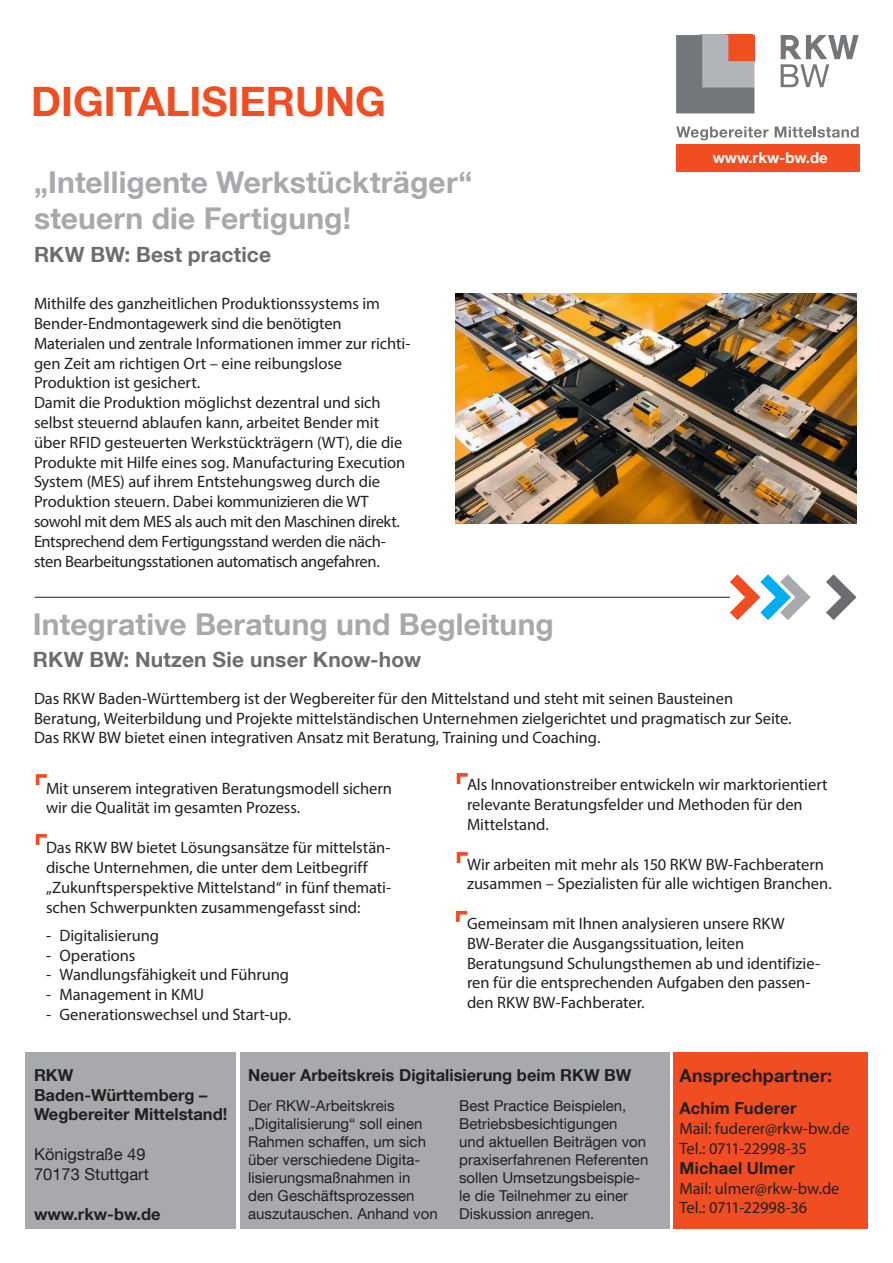
<style>
.page{position:relative;width:893px;height:1263px;background:#fff}
.page>*{position:absolute;margin:0;border:0;box-sizing:border-box;transform-origin:0 0}
.t1{font:700 40.5px "Helvetica Neue LT Com";color:#f04d22}
.Headline_hell{font:700 30px/36px "Helvetica Neue LT Com";letter-spacing:.005em;color:#a8a9ad}
.Headline_hell-2{font:700 21px "Helvetica Neue LT Com";letter-spacing:.005em;color:#6c6d70}
.Fließtext{font:700 18px "Helvetica Neue LT Com";letter-spacing:.01em;color:#231f20}
.Fließtext-2{font:16.5px/19.8px "Myriad Pro";letter-spacing:-.005em;color:#231f20}
.Fließtext-3{font:700 16.5px/19.8px "Helvetica Neue LT Com";color:#231f20}
.t2{font:16.5px "Helvetica Neue LT Com";color:#231f20}
.Fließtext-4{font:16.5px "Myriad Pro";letter-spacing:-.025em;color:#231f20}
.t3{font:15px/18px "Helvetica Neue LT Com";color:#231f20}
.t4{font:700 15px "Helvetica Neue LT Com";color:#fff}
</style>
<div class="page">
<div style="left:26px;top:1053px;width:210px;height:176px;background:#a8a9ad"></div>
<div style="left:673px;top:1053px;width:194px;height:176px;background:#f04d22"></div>
<img style="left:455px;top:293px;width:401px;height:231px">
<div style="left:676px;top:144px;width:183px;height:28px;background:#f04d22"></div>
<svg style="left:676px;top:34px;width:78px;height:79px;background:#978885"></svg>
<svg style="left:676px;top:126px;width:92px;height:14px"></svg>
<svg style="left:775px;top:126px;width:84px;height:12px"></svg>
<svg style="left:781px;top:35px;width:78px;height:52px"></svg>
<svg style="left:730px;top:574px;width:81px;height:46px"></svg>
<svg style="left:826px;top:574px;width:30px;height:46px"></svg>
<hr style="left:34px;top:597px;width:696px;height:1px;background:#231f20">
<svg style="left:36px;top:774px;width:11px;height:11px"></svg>
<svg style="left:457px;top:773px;width:11px;height:11px"></svg>
<svg style="left:457px;top:852px;width:11px;height:11px"></svg>
<svg style="left:456px;top:911px;width:11px;height:11px"></svg>
<svg style="left:36px;top:834px;width:11px;height:11px"></svg>
<div style="left:240px;top:1053px;width:429px;height:176px;background:#a8a9ad"></div>
<p class="t1" style="left:31px;top:76px;width:356px">DIGITALISIERUNG</p>
<p class="Headline_hell" style="left:34px;top:164px;width:440px">„Intelligente Werkstückträger“ steuern die Fertigung!</p>
<p class="Headline_hell-2" style="left:34px;top:241px;width:239px">RKW BW: Best practice</p>
<p class="Fließtext-2" style="left:34px;top:293px;width:378px">Mithilfe des ganzheitlichen Produktionssystems im Bender-Endmontagewerk sind die benötigten Materialen und zentrale Informationen immer zur richti&shy;gen Zeit am richtigen Ort – eine reibungslose Produktion ist gesichert.</p>
<p class="Fließtext-2" style="left:34px;top:392px;width:373px">Damit die Produktion möglichst dezentral und sich selbst steuernd ablaufen kann, arbeitet Bender mit über RFID gesteuerten Werkstückträgern (WT), die die Produkte mit Hilfe eines sog. Manufacturing Execution System (MES) auf ihrem Entstehungsweg durch die Produktion steuern. Dabei kommunizieren die WT sowohl mit dem MES als auch mit den Maschinen direkt.<br>Entsprechend dem Fertigungsstand werden die näch&shy;sten Bearbeitungsstationen automatisch angefahren.</p>
<p class="Headline_hell" style="left:33px;top:606px;width:522px">Integrative Beratung und Begleitung</p>
<p class="Headline_hell-2" style="left:33px;top:646px;width:390px">RKW BW: Nutzen Sie unser Know-how</p>
<p class="t4" style="left:713px;top:148px;width:117px">www.rkw-bw.de</p>
<p class="Fließtext-2" style="left:34px;top:688px;width:759px">Das RKW Baden-Württemberg ist der Wegbereiter für den Mittelstand und steht mit seinen Bausteinen<br>Beratung, Weiterbildung und Projekte mittelständischen Unternehmen zielgerichtet und pragmatisch zur Seite.<br>Das RKW BW bietet einen integrativen Ansatz mit Beratung, Training und Coaching.</p>
<p class="Fließtext-2" style="left:46px;top:778px;width:348px">Mit unserem integrativen Beratungsmodell sichern wir die Qualität im gesamten Prozess.</p>
<p class="Fließtext-2" style="left:46px;top:837px;width:347px">Das RKW BW bietet Lösungsansätze für mittelstän&shy;dische Unternehmen, die unter dem Leitbegriff „Zukunftsperspektive Mittelstand“ in fünf themati&shy;schen Schwerpunkten zusammengefasst sind:</p>
<p class="Fließtext-2" style="left:46px;top:925px;width:115px">- Digitalisierung</p>
<p class="Fließtext-2" style="left:46px;top:945px;width:91px">- Operations</p>
<p class="Fließtext-2" style="left:46px;top:965px;width:245px">- Wandlungsfähigkeit und Führung</p>
<p class="Fließtext-2" style="left:46px;top:984px;width:160px">- Management in KMU</p>
<p class="Fließtext-2" style="left:46px;top:1004px;width:247px">- Generationswechsel und Start-up.</p>
<p class="Fließtext-2" style="left:467px;top:775px;width:362px">Als Innovationstreiber entwickeln wir marktorientiert relevante Beratungsfelder und Methoden für den<br>Mittelstand.</p>
<p class="Fließtext-2" style="left:467px;top:854px;width:366px">Wir arbeiten mit mehr als 150 RKW BW-Fachberatern zusammen – Spezialisten für alle wichtigen Branchen.</p>
<p class="Fließtext-2" style="left:467px;top:913px;width:355px">Gemeinsam mit Ihnen analysieren unsere RKW BW-Berater die Ausgangssituation, leiten Beratungsund Schulungsthemen ab und identifizie&shy;ren für die entsprechenden Aufgaben den passen&shy;den RKW BW-Fachberater.</p>
<p class="Fließtext-3" style="left:34px;top:1064px;width:195px">RKW<br>Baden-Württemberg –<br>Wegbereiter Mittelstand!</p>
<p class="t2" style="left:34px;top:1144px;width:113px">Königstraße 49</p>
<p class="t2" style="left:34px;top:1164px;width:116px">70173 Stuttgart</p>
<p class="Fließtext-3" style="left:34px;top:1203px;width:128px">www.rkw-bw.de</p>
<p class="Fließtext-3" style="left:248px;top:1064px;width:385px">Neuer Arbeitskreis Digitalisierung beim RKW BW</p>
<p class="t3" style="left:248px;top:1097px;width:191px">Der RKW-Arbeitskreis „Digitalisierung“ soll einen<br>Rahmen schaffen, um sich über verschiedene Digita&shy;lisierungsmaßnahmen in den Geschäftsprozessen auszutauschen. Anhand von</p>
<p class="t3" style="left:459px;top:1097px;width:191px">Best Practice Beispielen,<br>Betriebsbesichtigungen<br>und aktuellen Beiträgen von praxiserfahrenen Referenten sollen Umsetzungsbeispie&shy;le die Teilnehmer zu einer<br>Diskussion anregen.</p>
<p class="Fließtext" style="left:679px;top:1064px;width:154px">Ansprechpartner:</p>
<p class="Fließtext-3" style="left:679px;top:1098px;width:119px">Achim Fuderer</p>
<p class="Fließtext-2" style="left:679px;top:1118px;width:172px">Mail: fuderer@rkw-bw.de</p>
<p class="Fließtext-4" style="left:679px;top:1138px;width:129px">Tel.: 0711-22998-35</p>
<p class="Fließtext-3" style="left:679px;top:1157px;width:117px">Michael Ulmer</p>
<p class="Fließtext-2" style="left:679px;top:1178px;width:162px">Mail: ulmer@rkw-bw.de</p>
<p class="Fließtext-2" style="left:679px;top:1198px;width:129px">Tel.: 0711-22998-36</p>
</div>
